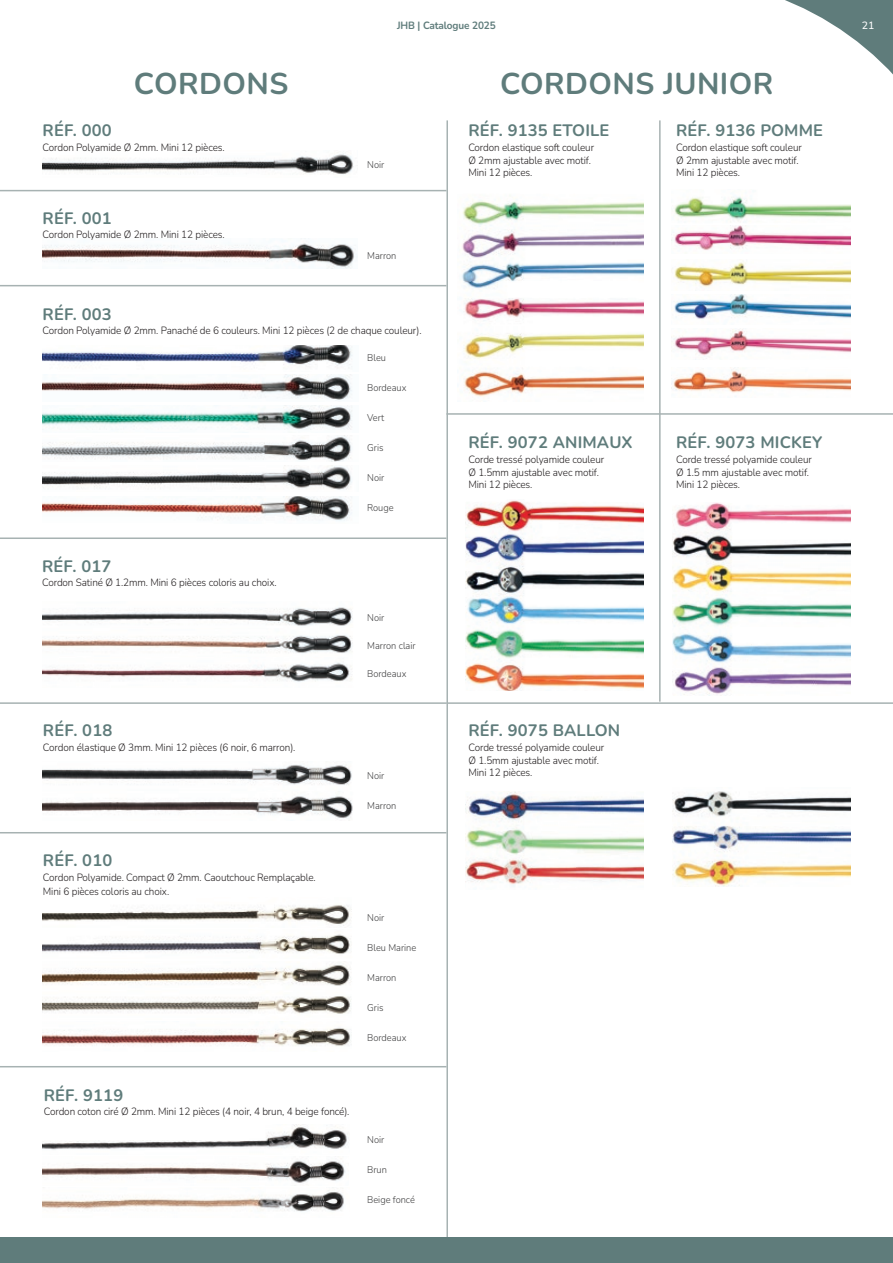
<style>
.page{position:relative;width:893px;height:1263px;background:#fff}
.page>*{position:absolute;margin:0;border:0;box-sizing:border-box;transform-origin:0 0}
.titolo{font:700 30px "Nunito";letter-spacing:.015em;color:#5f7c7b}
.modello{font:700 16.5px "Nunito";letter-spacing:.01em;color:#5f7c7b}
.modello-2{font:300 10.5px "Nunito";letter-spacing:-.01em;color:#231f20;scale:.95 1}
.t1{font:700 10.5px "Nunito";letter-spacing:-.01em;color:#5f7c7b;scale:.95 1}
.t2{font:500 10.5px "Nunito";color:#fff}
.didascalia{font:300 9.75px "Nunito";color:#3e3e3f;scale:.95 1}
</style>
<div class="page">
<img style="left:671px;top:196px;width:179px;height:54px">
<img style="left:674px;top:262px;width:176px;height:25px">
<img style="left:674px;top:294px;width:176px;height:25px">
<img style="left:671px;top:329px;width:179px;height:27px">
<img style="left:671px;top:367px;width:179px;height:26px">
<img style="left:43px;top:153px;width:311px;height:22px">
<img style="left:43px;top:240px;width:315px;height:29px">
<img style="left:43px;top:345px;width:310px;height:22px">
<img style="left:43px;top:375px;width:309px;height:25px">
<img style="left:43px;top:406px;width:309px;height:24px">
<img style="left:43px;top:435px;width:309px;height:27px">
<img style="left:43px;top:465px;width:309px;height:25px">
<img style="left:43px;top:496px;width:309px;height:25px">
<img style="left:43px;top:607px;width:310px;height:19px">
<img style="left:43px;top:635px;width:309px;height:47px">
<img style="left:42px;top:764px;width:311px;height:54px">
<img style="left:43px;top:905px;width:309px;height:21px">
<img style="left:43px;top:934px;width:307px;height:20px">
<img style="left:43px;top:965px;width:308px;height:49px">
<img style="left:43px;top:1028px;width:308px;height:18px">
<img style="left:43px;top:1125px;width:306px;height:25px">
<img style="left:42px;top:1160px;width:304px;height:23px">
<img style="left:43px;top:1190px;width:301px;height:22px">
<hr style="left:446px;top:120px;width:2px;height:1118px;background:#a7b2b2">
<hr style="left:659px;top:120px;width:2px;height:582px;background:#a7b2b2">
<hr style="left:0;top:190px;width:446px;height:1px;background:#a7b2b2">
<hr style="left:0;top:285px;width:446px;height:1px;background:#a7b2b2">
<hr style="left:0;top:537px;width:446px;height:2px;background:#a7b2b2">
<hr style="left:446px;top:413px;width:447px;height:2px;background:#a7b2b2">
<hr style="left:446px;top:702px;width:447px;height:2px;background:#a7b2b2">
<hr style="left:0;top:702px;width:446px;height:2px;background:#a7b2b2">
<hr style="left:0;top:832px;width:446px;height:1px;background:#a7b2b2">
<hr style="left:0;top:1066px;width:446px;height:1px;background:#a7b2b2">
<img style="left:461px;top:200px;width:182px;height:197px">
<img style="left:465px;top:500px;width:178px;height:190px">
<img style="left:465px;top:792px;width:178px;height:95px">
<img style="left:672px;top:791px;width:178px;height:95px">
<img style="left:672px;top:503px;width:178px;height:193px">
<svg style="left:785px;top:0;width:108px;height:75px"></svg>
<div style="left:0;top:1237px;width:893px;height:26px;background:#5f7c7b"></div>
<p class="titolo" style="left:134px;top:62px;width:156px">CORDONS</p>
<p class="modello" style="left:43px;top:119px;width:71px">RÉF. 000</p>
<p class="modello-2" style="left:43px;top:140px;width:193px">Cordon Polyamide Ø 2mm. Mini 12 pièces.</p>
<p class="modello" style="left:43px;top:206px;width:71px">RÉF. 001</p>
<p class="modello-2" style="left:43px;top:227px;width:193px">Cordon Polyamide Ø 2mm. Mini 12 pièces.</p>
<p class="t1" style="left:397px;top:18px;width:105px">JHB | Catalogue 2025</p>
<p class="t2" style="left:862px;top:18px;width:14px">21</p>
<p class="didascalia" style="left:367px;top:158px;width:20px">Noir</p>
<p class="didascalia" style="left:367px;top:249px;width:32px">Marron</p>
<p class="titolo" style="left:500px;top:62px;width:275px">CORDONS JUNIOR</p>
<p class="modello" style="left:468px;top:119px;width:143px">RÉF. 9135 ETOILE</p>
<p class="modello-2" style="left:468px;top:140px;width:134px">Cordon elastique soft couleur</p>
<p class="modello-2" style="left:468px;top:153px;width:130px">Ø 2mm ajustable avec motif.</p>
<p class="modello-2" style="left:468px;top:165px;width:69px">Mini 12 pièces.</p>
<p class="modello" style="left:676px;top:119px;width:149px">RÉF. 9136 POMME</p>
<p class="modello-2" style="left:676px;top:140px;width:134px">Cordon elastique soft couleur</p>
<p class="modello-2" style="left:676px;top:153px;width:130px">Ø 2mm ajustable avec motif.</p>
<p class="modello-2" style="left:676px;top:165px;width:69px">Mini 12 pièces.</p>
<p class="modello" style="left:43px;top:302px;width:71px">RÉF. 003</p>
<p class="modello-2" style="left:43px;top:323px;width:400px">Cordon Polyamide Ø 2mm. Panaché de 6 couleurs. Mini 12 pièces (2 de chaque couleur).</p>
<p class="didascalia" style="left:367px;top:350px;width:21px">Bleu</p>
<p class="didascalia" style="left:367px;top:380px;width:43px">Bordeaux</p>
<p class="didascalia" style="left:367px;top:410px;width:20px">Vert</p>
<p class="didascalia" style="left:367px;top:440px;width:19px">Gris</p>
<p class="didascalia" style="left:367px;top:470px;width:20px">Noir</p>
<p class="didascalia" style="left:367px;top:500px;width:29px">Rouge</p>
<p class="modello" style="left:42px;top:554px;width:71px">RÉF. 017</p>
<p class="modello-2" style="left:42px;top:575px;width:248px">Cordon Satiné Ø 1.2mm. Mini 6 pièces coloris au choix.</p>
<p class="modello" style="left:43px;top:719px;width:71px">RÉF. 018</p>
<p class="modello-2" style="left:43px;top:740px;width:267px">Cordon élastique Ø 3mm. Mini 12 pièces (6 noir, 6 marron).</p>
<p class="modello" style="left:43px;top:849px;width:71px">RÉF. 010</p>
<p class="modello-2" style="left:43px;top:870px;width:289px">Cordon Polyamide. Compact Ø 2mm. Caoutchouc Remplaçable.</p>
<p class="modello-2" style="left:43px;top:884px;width:134px">Mini 6 pièces coloris au choix.</p>
<p class="modello" style="left:44px;top:1083px;width:81px">RÉF. 9119</p>
<p class="modello-2" style="left:44px;top:1104px;width:323px">Cordon coton ciré Ø 2mm. Mini 12 pièces (4 noir, 4 brun, 4 beige foncé).</p>
<p class="didascalia" style="left:367px;top:610px;width:20px">Noir</p>
<p class="didascalia" style="left:367px;top:638px;width:53px">Marron clair</p>
<p class="didascalia" style="left:367px;top:667px;width:43px">Bordeaux</p>
<p class="didascalia" style="left:367px;top:769px;width:20px">Noir</p>
<p class="didascalia" style="left:367px;top:799px;width:32px">Marron</p>
<p class="didascalia" style="left:367px;top:911px;width:20px">Noir</p>
<p class="didascalia" style="left:367px;top:941px;width:53px">Bleu Marine</p>
<p class="didascalia" style="left:367px;top:971px;width:32px">Marron</p>
<p class="didascalia" style="left:367px;top:1001px;width:19px">Gris</p>
<p class="didascalia" style="left:367px;top:1031px;width:43px">Bordeaux</p>
<p class="didascalia" style="left:367px;top:1133px;width:20px">Noir</p>
<p class="didascalia" style="left:367px;top:1163px;width:22px">Brun</p>
<p class="didascalia" style="left:367px;top:1193px;width:52px">Beige foncé</p>
<p class="modello" style="left:468px;top:431px;width:166px">RÉF. 9072 ANIMAUX</p>
<p class="modello-2" style="left:468px;top:452px;width:144px">Corde tressé polyamide couleur</p>
<p class="modello-2" style="left:468px;top:465px;width:139px">Ø 1.5mm ajustable avec motif.</p>
<p class="modello-2" style="left:468px;top:477px;width:69px">Mini 12 pièces.</p>
<p class="modello" style="left:676px;top:431px;width:148px">RÉF. 9073 MICKEY</p>
<p class="modello-2" style="left:676px;top:452px;width:144px">Corde tressé polyamide couleur</p>
<p class="modello-2" style="left:676px;top:465px;width:141px">Ø 1.5 mm ajustable avec motif.</p>
<p class="modello-2" style="left:676px;top:477px;width:69px">Mini 12 pièces.</p>
<p class="modello" style="left:468px;top:719px;width:153px">RÉF. 9075 BALLON</p>
<p class="modello-2" style="left:468px;top:740px;width:144px">Corde tressé polyamide couleur</p>
<p class="modello-2" style="left:468px;top:753px;width:139px">Ø 1.5mm ajustable avec motif.</p>
<p class="modello-2" style="left:468px;top:765px;width:69px">Mini 12 pièces.</p>
</div>
